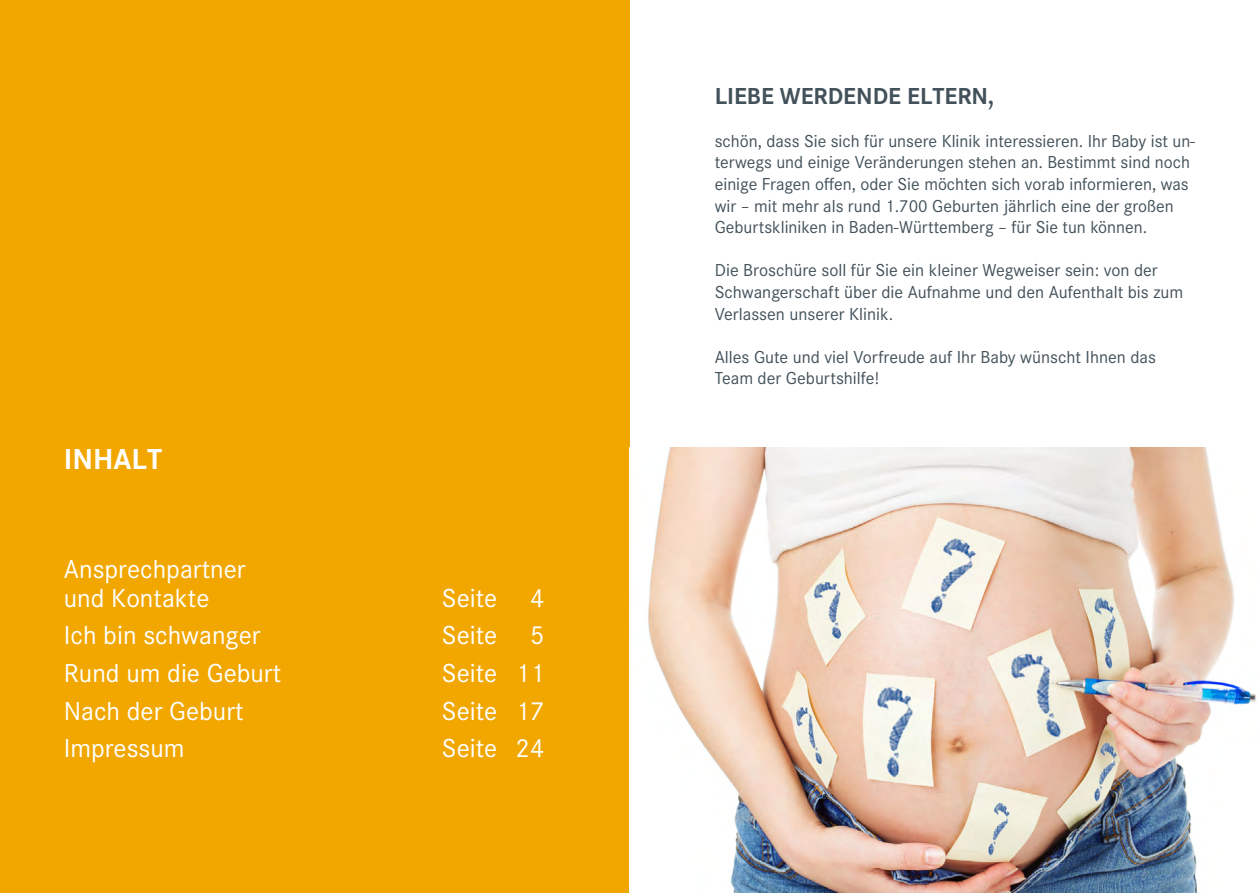
<style>
.page{position:relative;width:1259px;height:893px;background:#fff}
.page>*{position:absolute;margin:0;border:0;box-sizing:border-box;transform-origin:0 0}
.t1{font:700 30px "Corporate S";color:#fff}
.t2{font:27px/28.5px "Corporate S";color:#fff}
.t3{font:700 24px "Corporate S";color:#42515a}
.t4{font:18px/21.6px "Corporate S";color:#42515a}
</style>
<div class="page">
<div style="left:0;top:0;width:629px;height:893px;background:#f1a700"></div>
<img style="left:648px;top:447px;width:608px;height:446px">
<h1 class="t1" style="left:64px;top:442px;width:100px">INHALT</h1>
<h2 class="t2" style="left:64px;top:555px;width:183px">Ansprechpartner und Kontakte</h2>
<h2 class="t2" style="left:442px;top:584px;width:104px">Seite 4</h2>
<h2 class="t2" style="left:64px;top:621px;width:198px">Ich bin schwanger</h2>
<h2 class="t2" style="left:442px;top:621px;width:104px">Seite 5</h2>
<h2 class="t2" style="left:64px;top:659px;width:219px">Rund um die Geburt</h2>
<h2 class="t2" style="left:442px;top:659px;width:104px">Seite 11</h2>
<h2 class="t2" style="left:64px;top:696px;width:181px">Nach der Geburt</h2>
<h2 class="t2" style="left:442px;top:696px;width:104px">Seite 17</h2>
<h2 class="t2" style="left:64px;top:734px;width:122px">Impressum</h2>
<h2 class="t2" style="left:442px;top:734px;width:104px">Seite 24</h2>
<h3 class="t3" style="left:715px;top:82px;width:281px">LIEBE WERDENDE ELTERN,</h3>
<p class="t4" style="left:715px;top:130px;width:482px">schön, dass Sie sich für unsere Klinik interessieren. Ihr Baby ist un&shy;terwegs und einige Veränderungen stehen an. Bestimmt sind noch einige Fragen offen, oder Sie möchten sich vorab informieren, was wir – mit mehr als rund 1.700 Geburten jährlich eine der großen Geburtskliniken in Baden-Württemberg – für Sie tun können.</p>
<p class="t4" style="left:715px;top:260px;width:470px">Die Broschüre soll für Sie ein kleiner Wegweiser sein: von der<br>Schwangerschaft über die Aufnahme und den Aufenthalt bis zum<br>Verlassen unserer Klinik.</p>
<p class="t4" style="left:715px;top:346px;width:443px">Alles Gute und viel Vorfreude auf Ihr Baby wünscht Ihnen das<br>Team der Geburtshilfe!</p>
</div>
